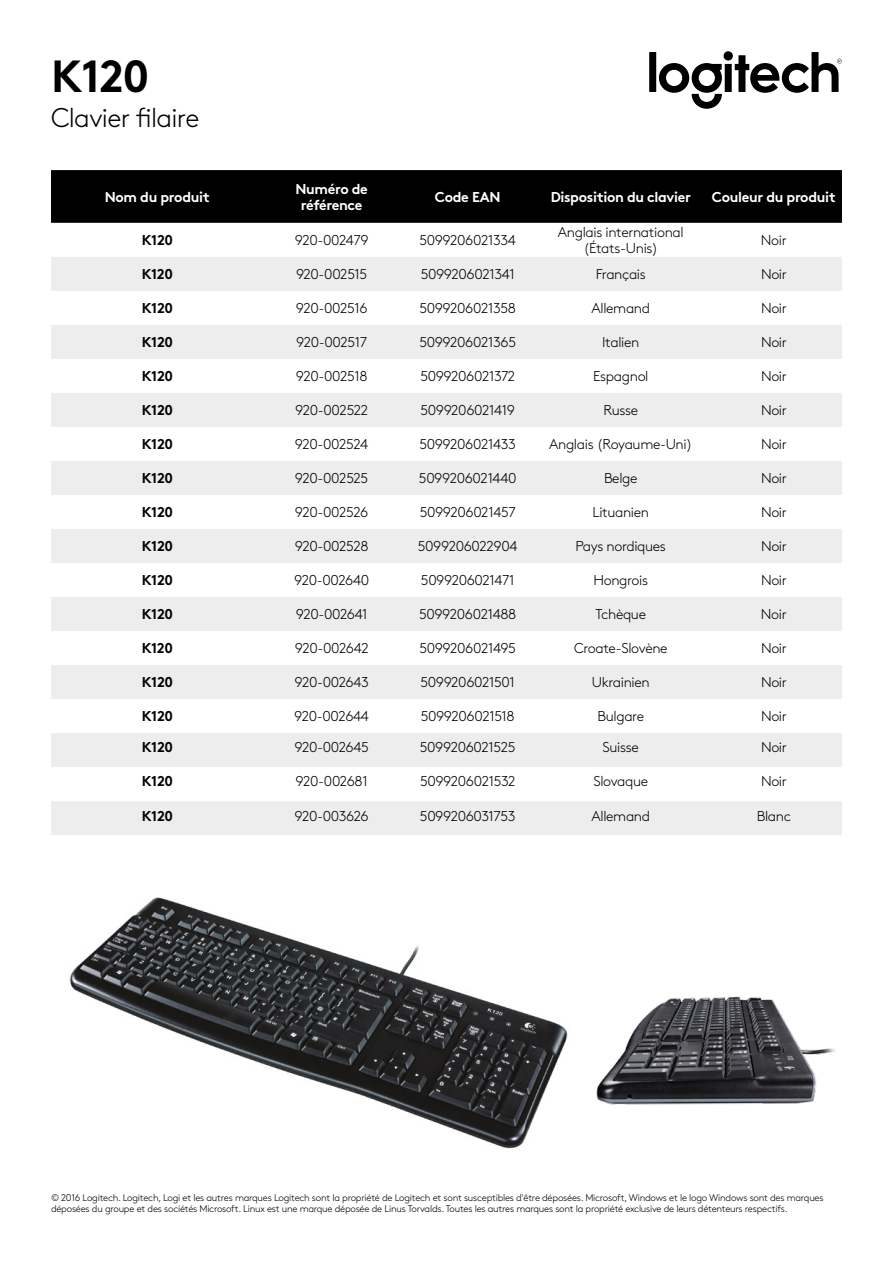
<style>
.page{position:relative;width:893px;height:1263px;background:#fff}
.page>*{position:absolute;margin:0;border:0;box-sizing:border-box;transform-origin:0 0}
.t1{font:700 45px "Brown Pro";color:#000}
.t2{font:300 27px "Brown Pro";letter-spacing:-.025em;color:#000}
.t3{font:300 14.25px/16.5px "Brown Pro";letter-spacing:-.025em;color:#000;text-align:center}
.t4{font:700 14.25px/16.5px "Brown Pro";letter-spacing:-.025em;color:#fff;text-align:center}
.t5{font:700 14.25px "Brown Pro";letter-spacing:-.025em;color:#000}
.t6{font:300 9.75px/11.2px "Brown Pro";letter-spacing:-.025em;color:#000}
</style>
<div class="page">
<svg style="left:649px;top:51px;width:193px;height:58px"></svg>
<img style="left:70px;top:897px;width:498px;height:252px">
<img style="left:596px;top:996px;width:239px;height:109px">
<div style="left:51px;top:170px;width:791px;height:53px;background:#000"></div>
<svg style="left:51px;top:257px;width:791px;height:578px;fill:#ededed"></svg>
<svg style="left:51px;top:767px;width:791px;height:34px"></svg>
<h1 class="t1" style="left:51px;top:40px;width:100px">K120</h1>
<h2 class="t2" style="left:51px;top:97px;width:150px">Clavier filaire</h2>
<p class="t4" style="left:105px;top:187px;width:106px">Nom du produit</p>
<p class="t4" style="left:295px;top:179px;width:74px">Numéro de référence</p>
<p class="t4" style="left:435px;top:187px;width:67px">Code EAN</p>
<p class="t4" style="left:551px;top:187px;width:142px">Disposition du clavier</p>
<p class="t4" style="left:712px;top:187px;width:125px">Couleur du produit</p>
<p class="t5" style="left:142px;top:229px;width:33px">K120</p>
<p class="t3" style="left:295px;top:231px;width:75px">920-002479</p>
<p class="t3" style="left:419px;top:231px;width:98px">5099206021334</p>
<p class="t3" style="left:558px;top:223px;width:127px">Anglais international (États-Unis)</p>
<p class="t3" style="left:761px;top:231px;width:27px">Noir</p>
<p class="t5" style="left:142px;top:263px;width:33px">K120</p>
<p class="t3" style="left:296px;top:265px;width:73px">920-002515</p>
<p class="t3" style="left:421px;top:265px;width:96px">5099206021341</p>
<p class="t3" style="left:596px;top:265px;width:52px">Français</p>
<p class="t3" style="left:761px;top:265px;width:27px">Noir</p>
<p class="t5" style="left:142px;top:297px;width:33px">K120</p>
<p class="t3" style="left:296px;top:299px;width:73px">920-002516</p>
<p class="t3" style="left:419px;top:299px;width:98px">5099206021358</p>
<p class="t3" style="left:591px;top:299px;width:60px">Allemand</p>
<p class="t3" style="left:761px;top:299px;width:27px">Noir</p>
<p class="t5" style="left:142px;top:331px;width:33px">K120</p>
<p class="t3" style="left:296px;top:333px;width:72px">920-002517</p>
<p class="t3" style="left:419px;top:333px;width:98px">5099206021365</p>
<p class="t3" style="left:602px;top:333px;width:39px">Italien</p>
<p class="t3" style="left:761px;top:333px;width:27px">Noir</p>
<p class="t5" style="left:142px;top:365px;width:33px">K120</p>
<p class="t3" style="left:296px;top:367px;width:73px">920-002518</p>
<p class="t3" style="left:420px;top:367px;width:97px">5099206021372</p>
<p class="t3" style="left:593px;top:367px;width:57px">Espagnol</p>
<p class="t3" style="left:761px;top:367px;width:27px">Noir</p>
<p class="t5" style="left:142px;top:399px;width:33px">K120</p>
<p class="t3" style="left:295px;top:401px;width:75px">920-002522</p>
<p class="t3" style="left:421px;top:401px;width:96px">5099206021419</p>
<p class="t3" style="left:603px;top:401px;width:36px">Russe</p>
<p class="t3" style="left:761px;top:401px;width:27px">Noir</p>
<p class="t5" style="left:142px;top:433px;width:33px">K120</p>
<p class="t3" style="left:295px;top:435px;width:75px">920-002524</p>
<p class="t3" style="left:419px;top:435px;width:98px">5099206021433</p>
<p class="t3" style="left:549px;top:435px;width:145px">Anglais (Royaume-Uni)</p>
<p class="t3" style="left:761px;top:435px;width:27px">Noir</p>
<p class="t5" style="left:142px;top:467px;width:33px">K120</p>
<p class="t3" style="left:295px;top:469px;width:75px">920-002525</p>
<p class="t3" style="left:419px;top:469px;width:99px">5099206021440</p>
<p class="t3" style="left:604px;top:469px;width:35px">Belge</p>
<p class="t3" style="left:761px;top:469px;width:27px">Noir</p>
<p class="t5" style="left:142px;top:501px;width:33px">K120</p>
<p class="t3" style="left:295px;top:503px;width:75px">920-002526</p>
<p class="t3" style="left:420px;top:503px;width:98px">5099206021457</p>
<p class="t3" style="left:593px;top:503px;width:58px">Lituanien</p>
<p class="t3" style="left:761px;top:503px;width:27px">Noir</p>
<p class="t5" style="left:142px;top:535px;width:33px">K120</p>
<p class="t3" style="left:295px;top:537px;width:75px">920-002528</p>
<p class="t3" style="left:418px;top:537px;width:101px">5099206022904</p>
<p class="t3" style="left:576px;top:537px;width:92px">Pays nordiques</p>
<p class="t3" style="left:761px;top:537px;width:27px">Noir</p>
<p class="t5" style="left:142px;top:569px;width:33px">K120</p>
<p class="t3" style="left:294px;top:571px;width:77px">920-002640</p>
<p class="t3" style="left:421px;top:571px;width:95px">5099206021471</p>
<p class="t3" style="left:593px;top:571px;width:56px">Hongrois</p>
<p class="t3" style="left:761px;top:571px;width:27px">Noir</p>
<p class="t5" style="left:142px;top:603px;width:33px">K120</p>
<p class="t3" style="left:296px;top:605px;width:73px">920-002641</p>
<p class="t3" style="left:419px;top:605px;width:99px">5099206021488</p>
<p class="t3" style="left:595px;top:605px;width:52px">Tchèque</p>
<p class="t3" style="left:761px;top:605px;width:27px">Noir</p>
<p class="t5" style="left:142px;top:637px;width:33px">K120</p>
<p class="t3" style="left:295px;top:639px;width:75px">920-002642</p>
<p class="t3" style="left:419px;top:639px;width:98px">5099206021495</p>
<p class="t3" style="left:574px;top:639px;width:95px">Croate-Slovène</p>
<p class="t3" style="left:761px;top:639px;width:27px">Noir</p>
<p class="t5" style="left:142px;top:671px;width:33px">K120</p>
<p class="t3" style="left:294px;top:673px;width:76px">920-002643</p>
<p class="t3" style="left:421px;top:673px;width:96px">5099206021501</p>
<p class="t3" style="left:592px;top:673px;width:59px">Ukrainien</p>
<p class="t3" style="left:761px;top:673px;width:27px">Noir</p>
<p class="t5" style="left:142px;top:705px;width:33px">K120</p>
<p class="t3" style="left:294px;top:707px;width:76px">920-002644</p>
<p class="t3" style="left:421px;top:707px;width:95px">5099206021518</p>
<p class="t3" style="left:597px;top:707px;width:48px">Bulgare</p>
<p class="t3" style="left:761px;top:707px;width:27px">Noir</p>
<p class="t5" style="left:142px;top:736px;width:33px">K120</p>
<p class="t3" style="left:294px;top:738px;width:76px">920-002645</p>
<p class="t3" style="left:420px;top:738px;width:97px">5099206021525</p>
<p class="t3" style="left:603px;top:738px;width:38px">Suisse</p>
<p class="t3" style="left:761px;top:738px;width:27px">Noir</p>
<p class="t5" style="left:142px;top:770px;width:33px">K120</p>
<p class="t3" style="left:296px;top:772px;width:74px">920-002681</p>
<p class="t3" style="left:420px;top:772px;width:97px">5099206021532</p>
<p class="t3" style="left:593px;top:772px;width:56px">Slovaque</p>
<p class="t3" style="left:761px;top:772px;width:27px">Noir</p>
<p class="t5" style="left:142px;top:804px;width:33px">K120</p>
<p class="t3" style="left:295px;top:806px;width:76px">920-003626</p>
<p class="t3" style="left:420px;top:806px;width:97px">5099206031753</p>
<p class="t3" style="left:591px;top:806px;width:60px">Allemand</p>
<p class="t3" style="left:757px;top:806px;width:36px">Blanc</p>
<p class="t6" style="left:51px;top:1191px;width:774px">© 2016 Logitech. Logitech, Logi et les autres marques Logitech sont la propriété de Logitech et sont susceptibles d'être déposées. Microsoft, Windows et le logo Windows sont des marques déposées du groupe et des sociétés Microsoft. Linux est une marque déposée de Linus Torvalds. Toutes les autres marques sont la propriété exclusive de leurs détenteurs respectifs.</p>
</div>
